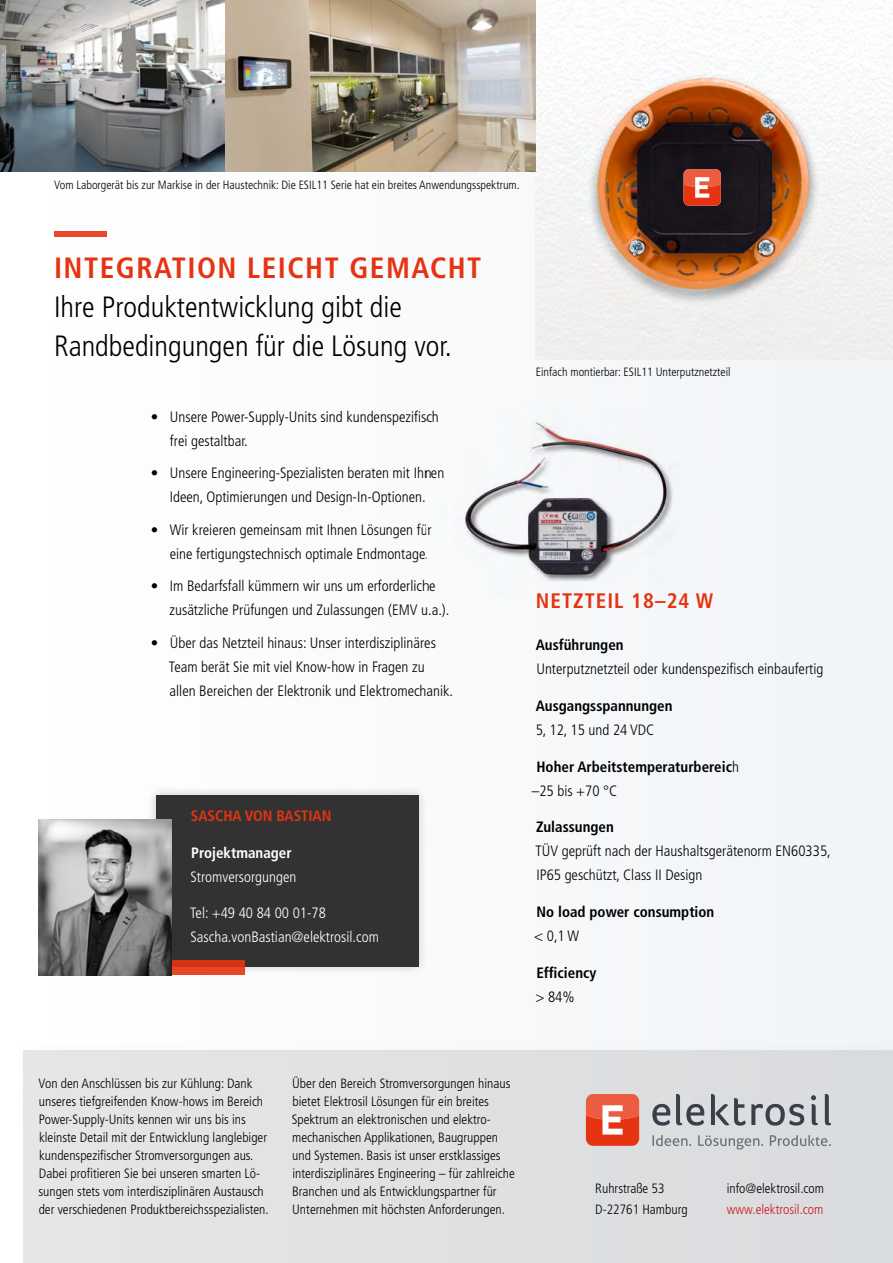
<style>
.page{position:relative;width:893px;height:1263px;background:#f8fafb}
.page>*{position:absolute;margin:0;border:0;box-sizing:border-box;transform-origin:0 0}
.t1{font:300 condensed 29.4px/39.2px "Frutiger";color:#000}
.t2{font:700 condensed 29.4px "Frutiger";letter-spacing:.05em;color:#e63312}
.t3{font:700 condensed 21px "Frutiger";letter-spacing:.05em;color:#e63312}
.t4{font:300 condensed 15px/24px "Frutiger";color:#000}
.t5{font:700 condensed 15px/24px "Frutiger";color:#000}
.t6{font:300 condensed 15px/24px "Frutiger";color:#fff}
.t7{font:700 condensed 15px "Frutiger";color:#e63312}
.t8{font:700 condensed 15px "Frutiger";color:#fff}
.t9{font:300 condensed 13.5px/18px "Frutiger";color:#000}
.t10{font:300 condensed 13.5px "Frutiger";color:#cd171a}
.t11{font:300 condensed 12px "Frutiger";color:#000}
.s1{font-weight:300}
</style>
<div class="page">
<div style="left:54px;top:231px;width:52px;height:6px;background:#e8472a"></div>
<div style="left:23px;top:1050px;width:870px;height:213px;background:#dfe1e2"></div>
<div style="left:146px;top:785px;width:283px;height:191px;background:#000;opacity:.25"></div>
<div style="left:156px;top:795px;width:263px;height:171px;background:#323232"></div>
<svg style="left:652px;top:1104px;width:18px;height:22px"></svg>
<svg style="left:676px;top:1094px;width:28px;height:32px"></svg>
<svg style="left:711px;top:1094px;width:93px;height:32px"></svg>
<svg style="left:811px;top:1095px;width:7px;height:30px"></svg>
<svg style="left:825px;top:1094px;width:6px;height:31px"></svg>
<svg style="left:586px;top:1094px;width:53px;height:52px;background:#eb654b"></svg>
<svg style="left:652px;top:1135px;width:39px;height:11px"></svg>
<svg style="left:698px;top:1135px;width:65px;height:14px"></svg>
<svg style="left:770px;top:1135px;width:61px;height:11px"></svg>
<img style="left:536px;top:7px;width:357px;height:352px">
<img style="left:38px;top:819px;width:134px;height:156px">
<img style="left:465px;top:422px;width:208px;height:160px">
<svg style="left:172px;top:961px;width:72px;height:14px"></svg>
<img style="left:224px;top:0;width:312px;height:171px">
<svg style="left:683px;top:169px;width:38px;height:37px"></svg>
<img style="left:0;top:0;width:224px;height:171px">
<p class="t11" style="left:54px;top:178px;width:467px">Vom Laborgerät bis zur Markise in der Haustechnik: Die ESIL11 Serie hat ein breites Anwendungsspektrum.</p>
<h1 class="t2" style="left:54px;top:250px;width:429px">INTEGRATION LEICHT GEMACHT</h1>
<h1 class="t1" style="left:54px;top:287px;width:399px">Ihre Produktentwicklung gibt die<br>Randbedingungen für die Lösung vor.</h1>
<p class="t4" style="left:170px;top:405px;width:270px;text-indent:-19px">• Unsere Power-Supply-Units sind kundenspezifisch frei gestaltbar.</p>
<p class="t4" style="left:151px;top:461px;width:295px;text-align:center">• Unsere Engineering-Spezialisten beraten mit Ihnen<br>Ideen, Optimierungen und Design-In-Optionen.</p>
<p class="t4" style="left:151px;top:518px;width:283px;text-align:right">• Wir kreieren gemeinsam mit Ihnen Lösungen für eine fertigungstechnisch optimale Endmontage.</p>
<p class="t4" style="left:170px;top:574px;width:281px;text-indent:-19px">• Im Bedarfsfall kümmern wir uns um erforderliche zusätzliche Prüfungen und Zulassungen (EMV u.a.).</p>
<p class="t4" style="left:169px;top:631px;width:286px;text-indent:-18px">• Über das Netzteil hinaus: Unser interdisziplinäres<br>Team berät Sie mit viel Know-how in Fragen zu allen Bereichen der Elektronik und Elektromechanik.</p>
<p class="t7" style="left:191px;top:807px;width:142px">SASCHA VON BASTIAN</p>
<p class="t8" style="left:191px;top:843px;width:102px">Projektmanager</p>
<p class="t6" style="left:190px;top:865px;width:107px">Stromversorgungen</p>
<p class="t6" style="left:190px;top:901px;width:190px">Tel: +49 40 84 00 01-78<br>Sascha.vonBastian@elektrosil.com</p>
<p class="t11" style="left:536px;top:365px;width:196px">Einfach montierbar: ESIL11 Unterputznetzteil</p>
<h2 class="t3" style="left:536px;top:588px;width:179px">NETZTEIL 18–24 W</h2>
<p class="t5" style="left:536px;top:633px;width:89px">Ausführungen</p>
<p class="t4" style="left:536px;top:657px;width:288px">Unterputznetzteil oder kundenspezifisch einbaufertig</p>
<p class="t5" style="left:536px;top:694px;width:138px">Ausgangsspannungen</p>
<p class="t4" style="left:536px;top:718px;width:120px">5, 12, 15 und 24 VDC</p>
<p class="t5" style="left:532px;top:754px;width:209px;text-indent:5px">Hoher Arbeitstemperaturbereic<span class="s1">h –25 bis +70 °C</span></p>
<p class="t5" style="left:536px;top:815px;width:79px">Zulassungen</p>
<p class="t4" style="left:535px;top:839px;width:297px">TÜV geprüft nach der Haushaltsgerätenorm EN60335,<br>IP65 geschützt, Class II Design</p>
<p class="t5" style="left:536px;top:900px;width:179px">No load power consumption</p>
<p class="t4" style="left:534px;top:924px;width:47px">&lt; 0,1 W</p>
<p class="t5" style="left:536px;top:961px;width:62px">Efficiency</p>
<p class="t4" style="left:535px;top:985px;width:41px">&gt; 84%</p>
<p class="t9" style="left:39px;top:1075px;width:232px">Von den Anschlüssen bis zur Kühlung: Dank unseres tiefgreifenden Know-hows im Bereich Power-Supply-Units kennen wir uns bis ins kleinste Detail mit der Entwicklung langlebiger kundenspezifischer Stromversorgungen aus.<br>Dabei profitieren Sie bei unseren smarten Lö&shy;sungen stets vom interdisziplinären Austausch der verschiedenen Produktbereichsspezialisten.</p>
<p class="t9" style="left:292px;top:1074px;width:225px">Über den Bereich Stromversorgungen hinaus bietet Elektrosil Lösungen für ein breites Spektrum an elektronischen und elektro&shy;mechanischen Applikationen, Baugruppen und Systemen. Basis ist unser erstklassiges interdisziplinäres Engineering – für zahlreiche Branchen und als Entwicklungspartner für Unternehmen mit höchsten Anforderungen.</p>
<p class="t9" style="left:595px;top:1178px;width:94px;line-height:20.4px">Ruhrstraße 53<br>D-22761 Hamburg</p>
<p class="t9" style="left:727px;top:1180px;width:99px">info@elektrosil.com</p>
<p class="t10" style="left:727px;top:1201px;width:98px">www.elektrosil.com</p>
</div>
